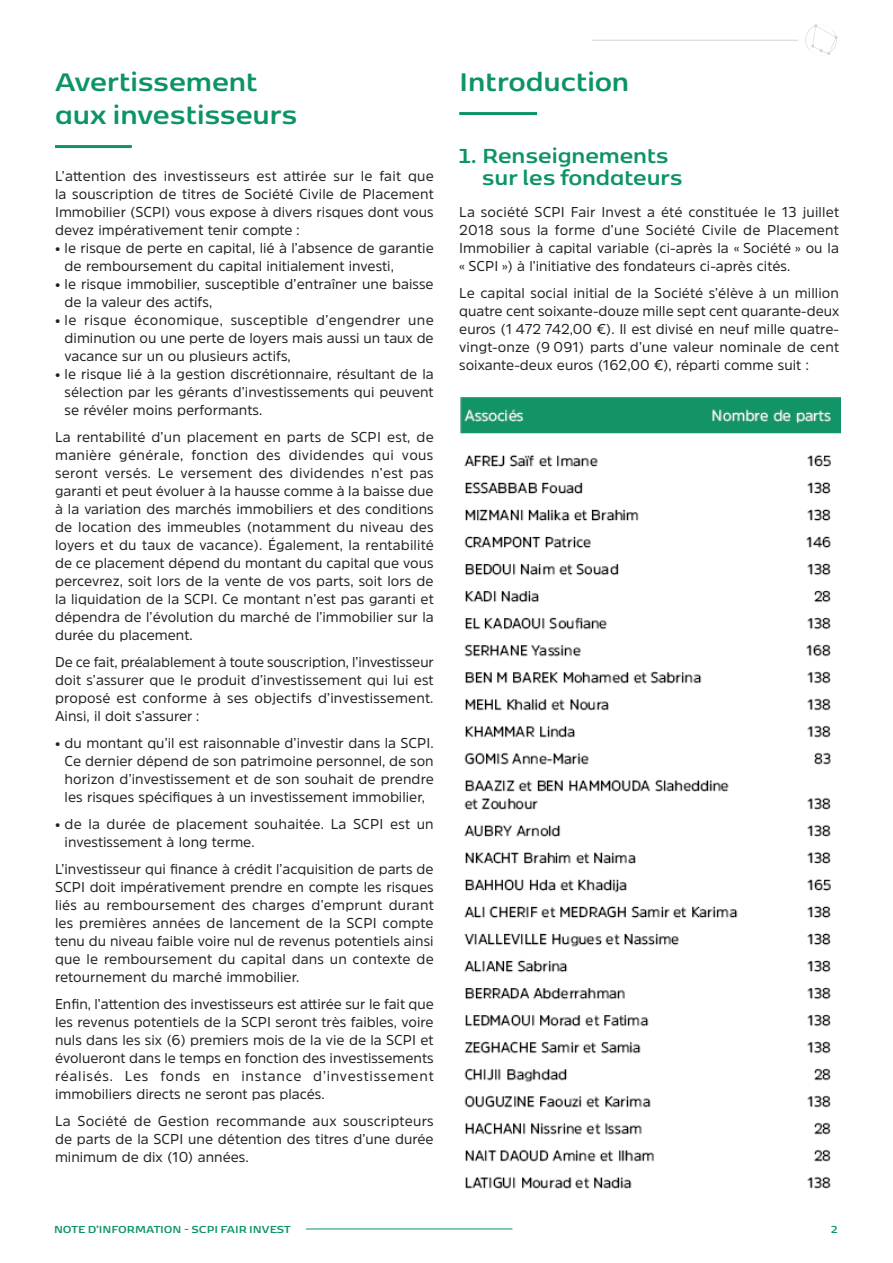
<style>
.page{position:relative;width:893px;height:1263px;background:#fff}
.page>*{position:absolute;margin:0;border:0;box-sizing:border-box;transform-origin:0 0}
.t1{font:700 30px/33px "Kobenhavn Sans";color:#0d9366}
.t2{font:700 24px/22.5px "Kobenhavn Sans";color:#0d9366}
.t3{font:14.25px/18px "Amsi Pro";color:#231f20;text-align:justify}
.t4{font:700 12px "Kobenhavn Sans";color:#0d9366}
</style>
<div class="page">
<hr style="left:306px;top:1229px;width:206px;height:1px;background:#0d9366">
<svg style="left:805px;top:24px;width:33px;height:31px"></svg>
<hr style="left:592px;top:40px;width:206px;height:1px;background:#d3d5d3">
<hr style="left:55px;top:145px;width:77px;height:3px;background:#0d9366">
<hr style="left:459px;top:112px;width:78px;height:3px;background:#0d9366">
<img style="left:460px;top:397px;width:381px;height:792px">
<h1 class="t1" style="left:55px;top:63px;width:244px">Avertissement aux investisseurs</h1>
<p class="t3" style="left:55px;top:166px;width:380px">L’attention des investisseurs est attirée sur le fait que la souscription de titres de Société Civile de Placement Immobilier (SCPI) vous expose à divers risques dont vous devez impérativement tenir compte :</p>
<p class="t3" style="left:65px;top:238px;width:371px;text-indent:-10px">• le risque de perte en capital, lié à l’absence de garantie de remboursement du capital initialement investi,</p>
<p class="t3" style="left:65px;top:274px;width:370px;text-indent:-10px">• le risque immobilier, susceptible d’entraîner une baisse de la valeur des actifs,</p>
<p class="t3" style="left:65px;top:310px;width:371px;text-indent:-10px">• le risque économique, susceptible d’engendrer une diminution ou une perte de loyers mais aussi un taux de vacance sur un ou plusieurs actifs,</p>
<p class="t3" style="left:65px;top:364px;width:371px;text-indent:-10px">• le risque lié à la gestion discrétionnaire, résultant de la sélection par les gérants d’investissements qui peuvent se révéler moins performants.</p>
<p class="t3" style="left:55px;top:427px;width:380px">La rentabilité d’un placement en parts de SCPI est, de manière générale, fonction des dividendes qui vous seront versés. Le versement des dividendes n’est pas garanti et peut évoluer à la hausse comme à la baisse due à la variation des marchés immobiliers et des conditions de location des immeubles (notamment du niveau des loyers et du taux de vacance). Également, la rentabilité de ce placement dépend du montant du capital que vous percevrez, soit lors de la vente de vos parts, soit lors de la liquidation de la SCPI. Ce montant n’est pas garanti et dépendra de l’évolution du marché de l’immobilier sur la durée du placement.</p>
<p class="t3" style="left:55px;top:652px;width:380px">De ce fait, préalablement à toute souscription, l’investisseur doit s’assurer que le produit d’investissement qui lui est proposé est conforme à ses objectifs d’investissement.<br>Ainsi, il doit s’assurer :</p>
<p class="t3" style="left:65px;top:733px;width:371px;text-indent:-10px">• du montant qu’il est raisonnable d’investir dans la SCPI.<br>Ce dernier dépend de son patrimoine personnel, de son horizon d’investissement et de son souhait de prendre les risques spécifiques à un investissement immobilier,</p>
<p class="t3" style="left:65px;top:814px;width:371px;text-indent:-10px">• de la durée de placement souhaitée. La SCPI est un investissement à long terme.</p>
<p class="t3" style="left:55px;top:859px;width:380px">L’investisseur qui finance à crédit l’acquisition de parts de SCPI doit impérativement prendre en compte les risques liés au remboursement des charges d’emprunt durant les premières années de lancement de la SCPI compte tenu du niveau faible voire nul de revenus potentiels ainsi que le remboursement du capital dans un contexte de retournement du marché immobilier.</p>
<p class="t3" style="left:55px;top:994px;width:380px">Enfin, l’attention des investisseurs est attirée sur le fait que les revenus potentiels de la SCPI seront très faibles, voire nuls dans les six (6) premiers mois de la vie de la SCPI et évolueront dans le temps en fonction des investissements réalisés. Les fonds en instance d’investissement immobiliers directs ne seront pas placés.</p>
<p class="t3" style="left:55px;top:1111px;width:380px">La Société de Gestion recommande aux souscripteurs de parts de la SCPI une détention des titres d’une durée minimum de dix (10) années.</p>
<h1 class="t1" style="left:459px;top:63px;width:172px">Introduction</h1>
<h2 class="t2" style="left:482px;top:142px;width:202px;text-indent:-23px">1. Renseignements sur les fondateurs</h2>
<p class="t3" style="left:459px;top:202px;width:381px">La société SCPI Fair Invest a été constituée le 13 juillet 2018 sous la forme d’une Société Civile de Placement Immobilier à capital variable (ci-après la « Société » ou la « SCPI ») à l’initiative des fondateurs ci-après cités.</p>
<p class="t3" style="left:459px;top:283px;width:381px">Le capital social initial de la Société s’élève à un million quatre cent soixante-douze mille sept cent quarante-deux euros (1 472 742,00 €). Il est divisé en neuf mille quatre&shy;vingt-onze (9 091) parts d’une valeur nominale de cent soixante-deux euros (162,00 €), réparti comme suit :</p>
<p class="t4" style="left:54px;top:1220px;width:238px">NOTE D’INFORMATION - SCPI FAIR INVEST</p>
<p class="t4" style="left:831px;top:1220px;width:8px">2</p>
</div>
